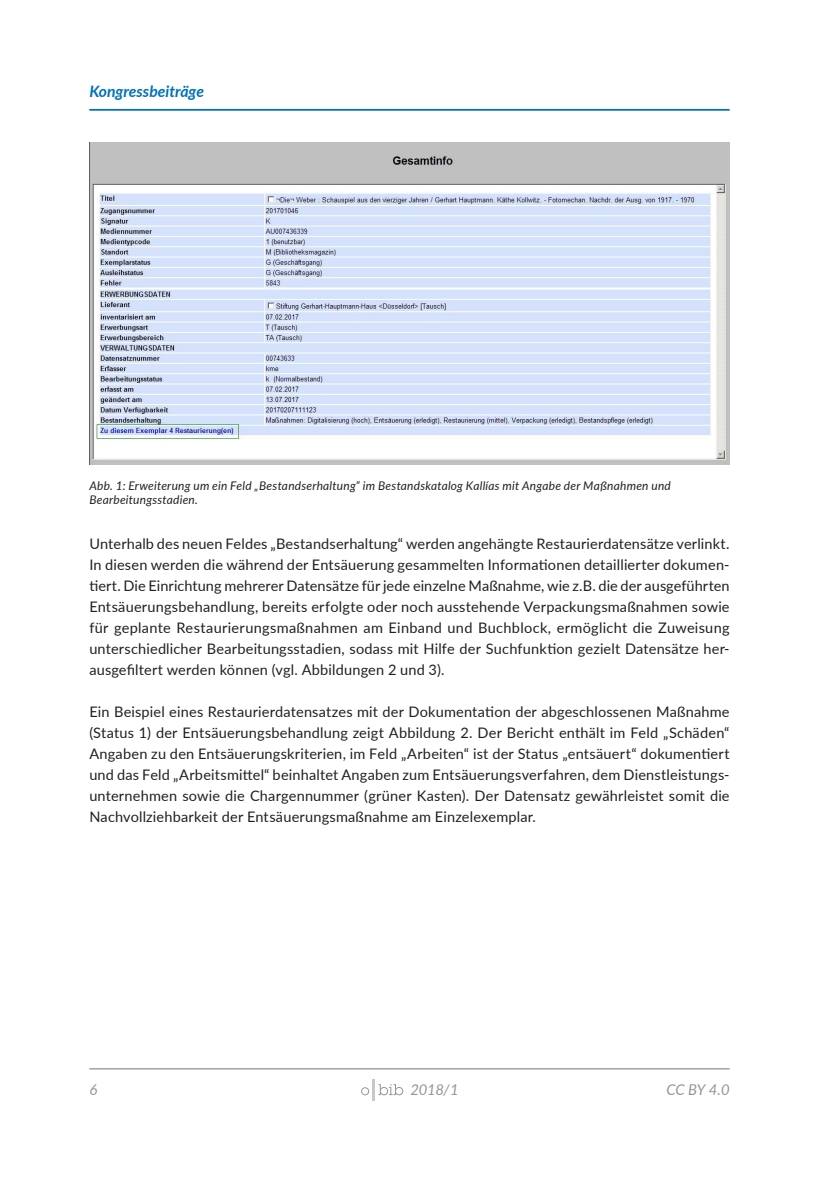
<style>
.page{position:relative;width:819px;height:1191px;background:#fff}
.page>*{position:absolute;margin:0;border:0;box-sizing:border-box;transform-origin:0 0}
.t1{font:italic 700 15.75px "Lato";color:#0071b9}
.t2{font:italic 14.88px "Lato";letter-spacing:-.015em;color:#939598}
.paragraph{font:14.53px/21px "Lato";letter-spacing:.015em;color:#231f20;text-align:justify}
.t3{font:italic 11.9px/14px "Lato";letter-spacing:.02em;color:#231f20}
</style>
<div class="page">
<hr style="left:89px;top:1068px;width:640px;height:1px;background:#939598">
<hr style="left:372px;top:1079px;width:3px;height:21px;background:#c7c8ca">
<svg style="left:361px;top:1087px;width:8px;height:8px"></svg>
<svg style="left:378px;top:1084px;width:25px;height:11px"></svg>
<img style="left:89px;top:143px;width:640px;height:322px">
<hr style="left:89px;top:109px;width:640px;height:2px;background:#0071b9">
<p class="t1" style="left:89px;top:80px;width:116px">Kongressbeiträge</p>
<p class="t3" style="left:89px;top:478px;width:583px">Abb. 1: Erweiterung um ein Feld „Bestandserhaltung“ im Bestandskatalog Kallías mit Angabe der Maßnahmen und<br>Bearbeitungsstadien.</p>
<p class="paragraph" style="left:89px;top:533px;width:641px">Unterhalb des neuen Feldes „Bestandserhaltung“ werden angehängte Restaurierdatensätze verlinkt.<br>In diesen werden die während der Entsäuerung gesammelten Informationen detaillierter dokumen&shy;tiert. Die Einrichtung mehrerer Datensätze für jede einzelne Maßnahme, wie z.B. die der ausgeführten Entsäuerungsbehandlung, bereits erfolgte oder noch ausstehende Verpackungsmaßnahmen sowie für geplante Restaurierungsmaßnahmen am Einband und Buchblock, ermöglicht die Zuweisung unterschiedlicher Bearbeitungsstadien, sodass mit Hilfe der Suchfunktion gezielt Datensätze her&shy;ausgefiltert werden können (vgl. Abbildungen 2 und 3).</p>
<p class="paragraph" style="left:89px;top:701px;width:641px">Ein Beispiel eines Restaurierdatensatzes mit der Dokumentation der abgeschlossenen Maßnahme (Status 1) der Entsäuerungsbehandlung zeigt Abbildung 2. Der Bericht enthält im Feld „Schäden“ Angaben zu den Entsäuerungskriterien, im Feld „Arbeiten“ ist der Status „entsäuert“ dokumentiert und das Feld „Arbeitsmittel“ beinhaltet Angaben zum Entsäuerungsverfahren, dem Dienstleistungs&shy;unternehmen sowie die Chargennummer (grüner Kasten). Der Datensatz gewährleistet somit die Nachvollziehbarkeit der Entsäuerungsmaßnahme am Einzelexemplar.</p>
<p class="t2" style="left:89px;top:1079px;width:9px">6</p>
<p class="t2" style="left:410px;top:1079px;width:50px">2018/1</p>
<p class="t2" style="left:666px;top:1079px;width:65px">CC BY 4.0</p>
</div>
